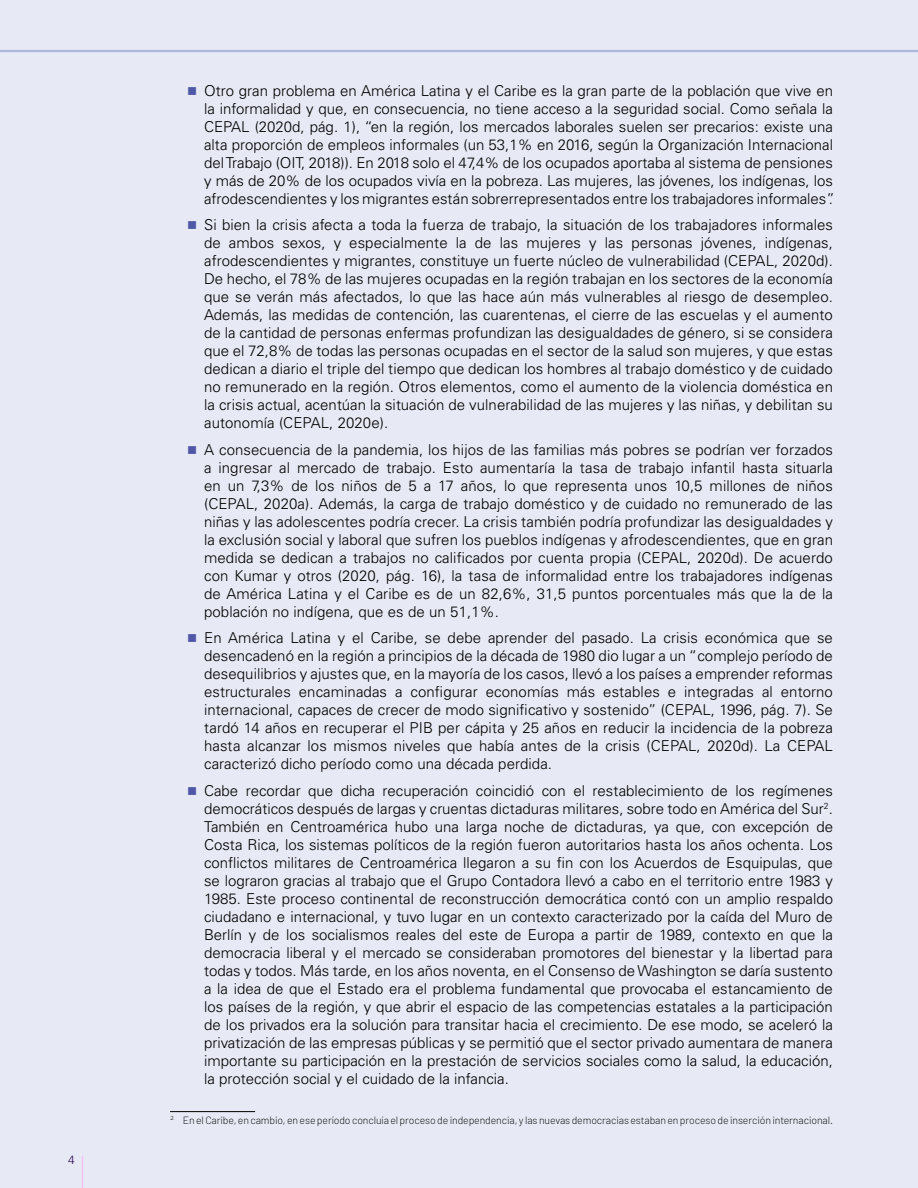
<style>
.page{position:relative;width:918px;height:1188px;background:#e7e9f4}
.page>*{position:absolute;margin:0;border:0;box-sizing:border-box;transform-origin:0 0}
.t1{font:300 15px/18px "Univers LT Std";color:#000;text-align:justify}
.t2{font:300 12px "Univers LT Std";color:#250c59}
.t3{font:300 10.5px "Barlow";letter-spacing:-.01em;color:#1a1a1a}
</style>
<div class="page">
<hr style="left:0;top:50px;width:918px;height:2px;background:#aeb6da">
<hr style="left:82px;top:1156px;width:1px;height:32px;background:#f1c2f2">
<hr style="left:170px;top:1111px;width:85px;height:1px;background:#000">
<p class="t2" style="left:68px;top:1153px;width:8px">4</p>
<p class="t1" style="left:204px;top:82px;width:632px;text-align:left">Otro gran problema en América Latina y el Caribe es la gran parte de la población que vive en la informalidad y que, en consecuencia, no tiene acceso a la seguridad social. Como señala la CEPAL (2020d, pág. 1), “en la región, los mercados laborales suelen ser precarios: existe una alta proporción de empleos informales (un 53,1% en 2016, según la Organización Internacional del Trabajo (OIT, 2018)). En 2018 solo el 47,4% de los ocupados aportaba al sistema de pensiones y más de 20% de los ocupados vivía en la pobreza. Las mujeres, las jóvenes, los indígenas, los afrodescendientes y los migrantes están sobrerrepresentados entre los trabajadores informales”.</p>
<p class="t1" style="left:204px;top:216px;width:630px">Si bien la crisis afecta a toda la fuerza de trabajo, la situación de los trabajadores informales de ambos sexos, y especialmente la de las mujeres y las personas jóvenes, indígenas, afrodescendientes y migrantes, constituye un fuerte núcleo de vulnerabilidad (CEPAL, 2020d).<br>De hecho, el 78% de las mujeres ocupadas en la región trabajan en los sectores de la economía que se verán más afectados, lo que las hace aún más vulnerables al riesgo de desempleo.<br>Además, las medidas de contención, las cuarentenas, el cierre de las escuelas y el aumento de la cantidad de personas enfermas profundizan las desigualdades de género, si se considera que el 72,8% de todas las personas ocupadas en el sector de la salud son mujeres, y que estas dedican a diario el triple del tiempo que dedican los hombres al trabajo doméstico y de cuidado no remunerado en la región. Otros elementos, como el aumento de la violencia doméstica en la crisis actual, acentúan la situación de vulnerabilidad de las mujeres y las niñas, y debilitan su autonomía (CEPAL, 2020e).</p>
<p class="t1" style="left:204px;top:441px;width:630px">A consecuencia de la pandemia, los hijos de las familias más pobres se podrían ver forzados a ingresar al mercado de trabajo. Esto aumentaría la tasa de trabajo infantil hasta situarla en un 7,3% de los niños de 5 a 17 años, lo que representa unos 10,5 millones de niños (CEPAL, 2020a). Además, la carga de trabajo doméstico y de cuidado no remunerado de las niñas y las adolescentes podría crecer. La crisis también podría profundizar las desigualdades y la exclusión social y laboral que sufren los pueblos indígenas y afrodescendientes, que en gran medida se dedican a trabajos no calificados por cuenta propia (CEPAL, 2020d). De acuerdo con Kumar y otros (2020, pág. 16), la tasa de informalidad entre los trabajadores indígenas de América Latina y el Caribe es de un 82,6%, 31,5 puntos porcentuales más que la de la población no indígena, que es de un 51,1%.</p>
<p class="t1" style="left:204px;top:629px;width:630px">En América Latina y el Caribe, se debe aprender del pasado. La crisis económica que se desencadenó en la región a principios de la década de 1980 dio lugar a un “complejo período de desequilibrios y ajustes que, en la mayoría de los casos, llevó a los países a emprender reformas estructurales encaminadas a configurar economías más estables e integradas al entorno internacional, capaces de crecer de modo significativo y sostenido” (CEPAL, 1996, pág. 7). Se tardó 14 años en recuperar el PIB per cápita y 25 años en reducir la incidencia de la pobreza hasta alcanzar los mismos niveles que había antes de la crisis (CEPAL, 2020d). La CEPAL caracterizó dicho período como una década perdida.</p>
<p class="t1" style="left:204px;top:782px;width:630px">Cabe recordar que dicha recuperación coincidió con el restablecimiento de los regímenes democráticos después de largas y cruentas dictaduras militares, sobre todo en América del Sur<sup>2</sup>.<br>También en Centroamérica hubo una larga noche de dictaduras, ya que, con excepción de Costa Rica, los sistemas políticos de la región fueron autoritarios hasta los años ochenta. Los conflictos militares de Centroamérica llegaron a su fin con los Acuerdos de Esquipulas, que se lograron gracias al trabajo que el Grupo Contadora llevó a cabo en el territorio entre 1983 y 1985. Este proceso continental de reconstrucción democrática contó con un amplio respaldo ciudadano e internacional, y tuvo lugar en un contexto caracterizado por la caída del Muro de Berlín y de los socialismos reales del este de Europa a partir de 1989, contexto en que la democracia liberal y el mercado se consideraban promotores del bienestar y la libertad para todas y todos. Más tarde, en los años noventa, en el Consenso de Washington se daría sustento a la idea de que el Estado era el problema fundamental que provocaba el estancamiento de los países de la región, y que abrir el espacio de las competencias estatales a la participación de los privados era la solución para transitar hacia el crecimiento. De ese modo, se aceleró la privatización de las empresas públicas y se permitió que el sector privado aumentara de manera importante su participación en la prestación de servicios sociales como la salud, la educación, la protección social y el cuidado de la infancia.</p>
<p class="t3" style="left:170px;top:1114px;width:664px"><sup>2</sup> En el Caribe, en cambio, en ese período concluía el proceso de independencia, y las nuevas democracias estaban en proceso de inserción internacional.</p>
</div>
